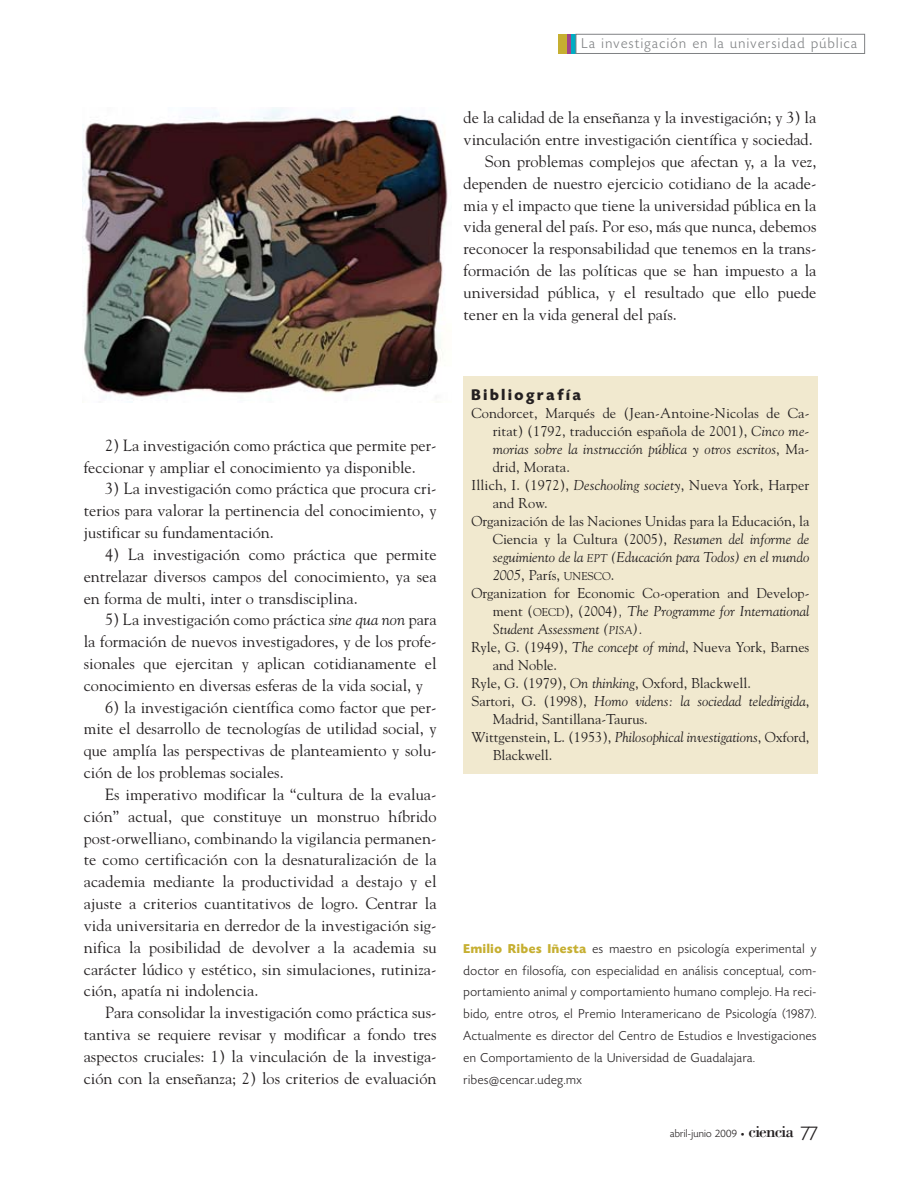
<style>
.page{position:relative;width:918px;height:1188px;background:#fff}
.page>*{position:absolute;margin:0;border:0;box-sizing:border-box;transform-origin:0 0}
.t1{font:17.25px "Bodoni";letter-spacing:-.05em;color:#231f20}
.t2{font:16.2px/21.8px "Goudy";color:#231f20;text-align:justify}
.t3{font:700 16.2px "Today HEF";letter-spacing:.17em;color:#231f20}
.t4{font:300 15px "Today HEF";letter-spacing:.095em;color:#808284}
.t5{font:14.25px "Goudy";color:#231f20}
.t6{font:italic 14.25px "Goudy";color:#231f20}
.t7{font:300 13.5px/21.9px "Today HEF";letter-spacing:.045em;color:#231f20}
.t8{font:300 11.25px "Today HEF";letter-spacing:.025em;color:#231f20}
.s1{font-style:italic}
.s2{font-style:normal}
.s3{font-size:11.25px}
.s4{font-style:normal;font-size:11.25px}
.s5{font-weight:700;color:#c6af31}
.s6{font-family:"Officina Sans";font-weight:400;font-size:7.5px}
.s7{font-family:"Today HEF";font-weight:300;font-size:21px}
</style>
<div class="page">
<div style="left:558px;top:34px;width:9px;height:20px;background:#c6af31"></div>
<hr style="left:567px;top:34px;width:4px;height:20px;background:#a1458a">
<div style="left:571px;top:34px;width:5px;height:20px;background:#00acc3"></div>
<div style="left:576px;top:34px;width:289px;height:20px;border:1px solid #808284"></div>
<img style="left:82px;top:108px;width:366px;height:295px">
<div style="left:463px;top:376px;width:355px;height:398px;background:#f1e9cf"></div>
<p class="t2" style="left:84px;top:436px;width:354px;text-indent:21px">2) La investigación como práctica que permite per&shy;feccionar y ampliar el conocimiento ya disponible.</p>
<p class="t2" style="left:84px;top:479px;width:354px;text-indent:21px">3) La investigación como práctica que procura cri&shy;terios para valorar la pertinencia del conocimiento, y justificar su fundamentación.</p>
<p class="t2" style="left:84px;top:545px;width:354px;text-indent:21px">4) La investigación como práctica que permite entrelazar diversos campos del conocimiento, ya sea en forma de multi, inter o transdisciplina.</p>
<p class="t2" style="left:84px;top:610px;width:354px;text-indent:21px">5) La investigación como práctica <span class="s1">sine qua non</span> para la formación de nuevos investigadores, y de los profe&shy;sionales que ejercitan y aplican cotidianamente el conocimiento en diversas esferas de la vida social, y</p>
<p class="t2" style="left:84px;top:697px;width:354px;text-indent:21px">6) la investigación científica como factor que per&shy;mite el desarrollo de tecnologías de utilidad social, y que amplía las perspectivas de planteamiento y solu&shy;ción de los problemas sociales.</p>
<p class="t2" style="left:84px;top:785px;width:354px;text-indent:21px">Es imperativo modificar la “cultura de la evalua&shy;ción” actual, que constituye un monstruo híbrido post-orwelliano, combinando la vigilancia permanen&shy;te como certificación con la desnaturalización de la academia mediante la productividad a destajo y el ajuste a criterios cuantitativos de logro. Centrar la vida universitaria en derredor de la investigación sig&shy;nifica la posibilidad de devolver a la academia su carácter lúdico y estético, sin simulaciones, rutiniza&shy;ción, apatía ni indolencia.</p>
<p class="t2" style="left:84px;top:1003px;width:354px;text-indent:21px">Para consolidar la investigación como práctica sus&shy;tantiva se requiere revisar y modificar a fondo tres aspectos cruciales: 1) la vinculación de la investiga&shy;ción con la enseñanza; 2) los criterios de evaluación</p>
<p class="t4" style="left:582px;top:37px;width:277px">La investigación en la universidad pública</p>
<p class="t2" style="left:464px;top:108px;width:354px">de la calidad de la enseñanza y la investigación; y 3) la</p>
<p class="t2" style="left:464px;top:130px;width:351px">vinculación entre investigación científica y sociedad.</p>
<p class="t2" style="left:485px;top:152px;width:333px">Son problemas complejos que afectan y, a la vez,</p>
<p class="t2" style="left:464px;top:174px;width:354px">dependen de nuestro ejercicio cotidiano de la acade-</p>
<p class="t2" style="left:464px;top:195px;width:354px">mia y el impacto que tiene la universidad pública en la</p>
<p class="t2" style="left:464px;top:217px;width:354px">vida general del país. Por eso, más que nunca, debemos</p>
<p class="t2" style="left:464px;top:239px;width:354px">reconocer la responsabilidad que tenemos en la trans-</p>
<p class="t2" style="left:464px;top:261px;width:354px">formación de las políticas que se han impuesto a la</p>
<p class="t2" style="left:464px;top:283px;width:354px">universidad pública, y el resultado que ello puede</p>
<p class="t2" style="left:464px;top:305px;width:215px">tener en la vida general del país.</p>
<p class="t3" style="left:471px;top:388px;width:111px">Bibliografía</p>
<p class="t5" style="left:471px;top:407px;width:339px">Condorcet, Marqués de (Jean-Antoine-Nicolas de Ca-</p>
<p class="t5" style="left:493px;top:425px;width:318px">ritat) (1792, traducción española de 2001), <span class="s1">Cinco me-</span></p>
<p class="t6" style="left:493px;top:443px;width:318px">morias sobre la instrucción pública y otros escritos<span class="s2">, Ma-</span></p>
<p class="t5" style="left:493px;top:461px;width:79px">drid, Morata.</p>
<p class="t5" style="left:471px;top:479px;width:339px">Illich, I. (1972), <span class="s1">Deschooling society</span>, Nueva York, Harper</p>
<p class="t5" style="left:493px;top:497px;width:56px">and Row.</p>
<p class="t5" style="left:471px;top:515px;width:340px">Organización de las Naciones Unidas para la Educación, la</p>
<p class="t5" style="left:493px;top:533px;width:318px">Ciencia y la Cultura (2005), <span class="s1">Resumen del informe de</span></p>
<p class="t6" style="left:493px;top:551px;width:318px">seguimiento de la <span class="s3">EPT</span> (Educación para Todos) en el mundo</p>
<p class="t5" style="left:493px;top:569px;width:123px"><span class="s1">2005</span>, París, <span class="s3">UNESCO</span>.</p>
<p class="t5" style="left:471px;top:587px;width:339px">Organization for Economic Co-operation and Develop-</p>
<p class="t6" style="left:493px;top:605px;width:318px"><span class="s2">ment (</span><span class="s4">OECD</span><span class="s2">), (2004)</span>, The Programme for International</p>
<p class="t6" style="left:493px;top:623px;width:152px">Student Assessment (<span class="s3">PISA</span>).</p>
<p class="t5" style="left:471px;top:641px;width:339px">Ryle, G. (1949), <span class="s1">The concept of mind</span>, Nueva York, Barnes</p>
<p class="t5" style="left:493px;top:659px;width:66px">and Noble.</p>
<p class="t5" style="left:471px;top:677px;width:281px">Ryle, G. (1979), <span class="s1">On thinking</span>, Oxford, Blackwell.</p>
<p class="t6" style="left:471px;top:695px;width:339px"><span class="s2">Sartori, G. (1998),</span> Homo videns: la sociedad teledirigida<span class="s2">,</span></p>
<p class="t5" style="left:493px;top:713px;width:157px">Madrid, Santillana-Taurus.</p>
<p class="t5" style="left:471px;top:731px;width:339px">Wittgenstein, L. (1953), <span class="s1">Philosophical investigations</span>, Oxford,</p>
<p class="t5" style="left:493px;top:749px;width:61px">Blackwell.</p>
<p class="t7" style="left:464px;top:939px;width:354px"><span class="s5">Emilio Ribes Iñesta</span> es maestro en psicología experimental y doctor en filosofía, con especialidad en análisis conceptual, com&shy;portamiento animal y comportamiento humano complejo. Ha reci&shy;bido, entre otros, el Premio Interamericano de Psicología (1987).<br>Actualmente es director del Centro de Estudios e Investigaciones en Comportamiento de la Universidad de Guadalajara. ribes@cencar.udeg.mx</p>
<p class="t8" style="left:670px;top:1129px;width:76px">abril-junio 2009 <span class="s6">•</span></p>
<p class="t1" style="left:749px;top:1126px;width:71px">ciencia <span class="s7">77</span></p>
</div>
